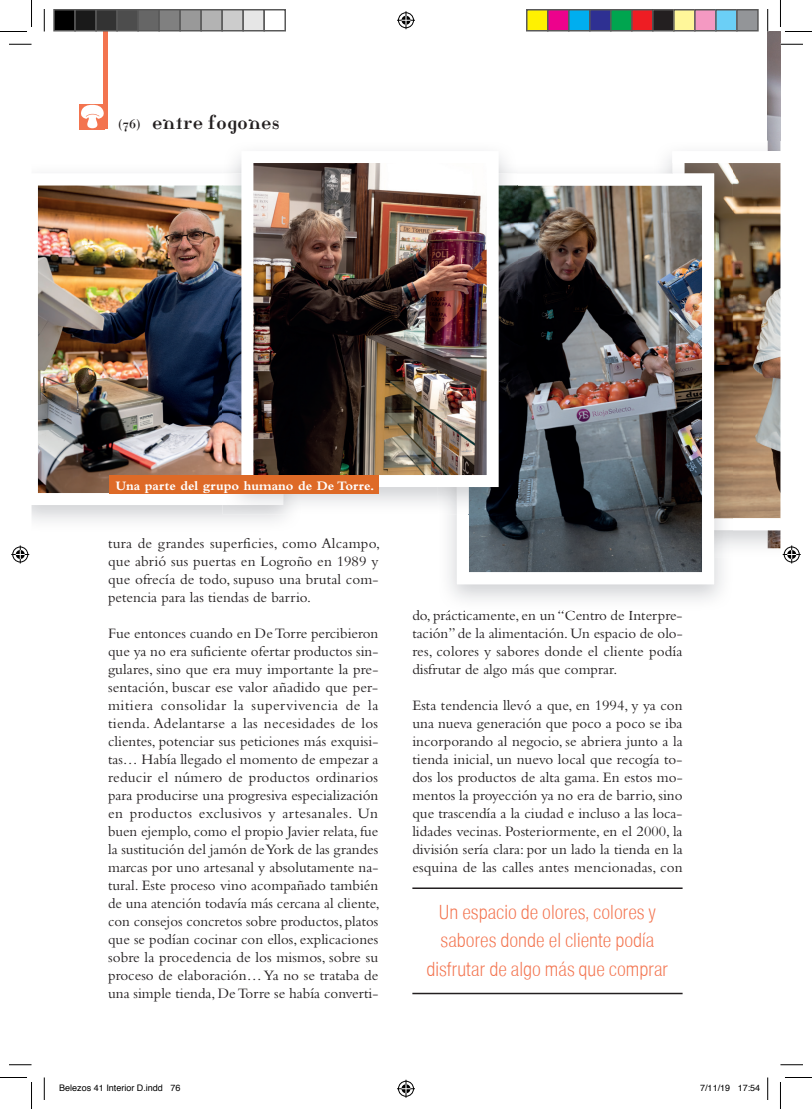
<style>
.page{position:relative;width:812px;height:1109px;background:#fff}
.page>*{position:absolute;margin:0;border:0;box-sizing:border-box;transform-origin:0 0}
.t1{font:21px/28.5px "Nimbus San D Ligh Cond";color:#f3744f;text-align:center}
.t2{font:21px "Katrina";color:#231f20}
.t3{font:15px/18px "Bembo";color:#231f20;text-align:justify}
.t4{font:700 13.5px "Bembo";color:#fff}
.t5{font:9px "Helvetica";color:#000}
.s1{font-size:13.5px}
</style>
<div class="page">
<img style="left:767px;top:32px;width:13px;height:109px">
<img style="left:37px;top:185px;width:185px;height:309px">
<img style="left:667px;top:141px;width:113px;height:408px">
<img style="left:672px;top:151px;width:108px;height:379px">
<hr style="left:412px;top:887px;width:270px;height:2px;background:#231f20">
<hr style="left:412px;top:993px;width:270px;height:1px;background:#231f20">
<img style="left:659px;top:163px;width:13px;height:11px">
<img style="left:447px;top:610px;width:186px;height:2px">
<img style="left:714px;top:530px;width:18px;height:27px">
<img style="left:672px;top:163px;width:60px;height:367px">
<img style="left:468px;top:174px;width:246px;height:399px">
<img style="left:222px;top:174px;width:61px;height:331px">
<img style="left:457px;top:174px;width:60px;height:340px">
<img style="left:254px;top:164px;width:231px;height:310px">
<div style="left:241px;top:151px;width:257px;height:336px;border:12px solid #fff"></div>
<div style="left:110px;top:475px;width:269px;height:19px;background:#de6a27"></div>
<div style="left:79px;top:104px;width:26px;height:25px;background:#f3744f"></div>
<hr style="left:104px;top:32px;width:4px;height:97px;background:#f3744f">
<svg style="left:81px;top:105px;width:23px;height:23px"></svg>
<svg style="left:9px;top:44px;width:23px;height:1px"></svg>
<svg style="left:780px;top:44px;width:22px;height:1px"></svg>
<svg style="left:9px;top:1064px;width:23px;height:1px"></svg>
<svg style="left:780px;top:1064px;width:22px;height:1px"></svg>
<svg style="left:44px;top:9px;width:1px;height:23px"></svg>
<svg style="left:44px;top:1077px;width:1px;height:23px"></svg>
<svg style="left:767px;top:9px;width:1px;height:23px"></svg>
<svg style="left:767px;top:1077px;width:1px;height:23px"></svg>
<svg style="left:0;top:0;width:32px;height:32px"></svg>
<svg style="left:0;top:1077px;width:32px;height:32px"></svg>
<svg style="left:780px;top:0;width:31px;height:32px"></svg>
<svg style="left:780px;top:1077px;width:31px;height:32px"></svg>
<svg style="left:397px;top:11px;width:18px;height:18px"></svg>
<svg style="left:397px;top:1080px;width:18px;height:18px"></svg>
<svg style="left:11px;top:545px;width:18px;height:18px"></svg>
<svg style="left:782px;top:545px;width:18px;height:18px"></svg>
<div style="left:54px;top:10px;width:21px;height:21px;background:#000"></div>
<div style="left:53px;top:9px;width:23px;height:23px;border:2px solid #595959"></div>
<div style="left:75px;top:10px;width:21px;height:21px;background:#1a1a1a"></div>
<div style="left:74px;top:9px;width:23px;height:23px;border:2px solid #595959"></div>
<div style="left:96px;top:10px;width:21px;height:21px;background:#333"></div>
<div style="left:95px;top:9px;width:23px;height:23px;border:2px solid #595959"></div>
<div style="left:117px;top:10px;width:21px;height:21px;background:#4d4d4d"></div>
<div style="left:116px;top:9px;width:23px;height:23px;border:2px solid #595959"></div>
<div style="left:138px;top:10px;width:21px;height:21px;background:#666"></div>
<div style="left:137px;top:9px;width:23px;height:23px;border:2px solid #595959"></div>
<div style="left:159px;top:10px;width:21px;height:21px;background:#808080"></div>
<div style="left:158px;top:9px;width:23px;height:23px;border:2px solid #595959"></div>
<div style="left:180px;top:10px;width:21px;height:21px;background:#999"></div>
<div style="left:179px;top:9px;width:23px;height:23px;border:2px solid #595959"></div>
<div style="left:201px;top:10px;width:21px;height:21px;background:#b3b3b3"></div>
<div style="left:200px;top:9px;width:23px;height:23px;border:2px solid #595959"></div>
<div style="left:222px;top:10px;width:21px;height:21px;background:#ccc"></div>
<div style="left:221px;top:9px;width:23px;height:23px;border:2px solid #595959"></div>
<div style="left:243px;top:10px;width:21px;height:21px;background:#e6e6e6"></div>
<div style="left:242px;top:9px;width:23px;height:23px;border:2px solid #595959"></div>
<div style="left:263px;top:9px;width:23px;height:23px;border:2px solid #595959"></div>
<div style="left:526px;top:10px;width:21px;height:21px;background:#fff101"></div>
<div style="left:526px;top:9px;width:22px;height:23px;border:2px solid #595959"></div>
<div style="left:547px;top:10px;width:21px;height:21px;background:#ed028c"></div>
<div style="left:547px;top:9px;width:22px;height:23px;border:2px solid #595959"></div>
<div style="left:568px;top:10px;width:21px;height:21px;background:#00aeef"></div>
<div style="left:568px;top:9px;width:22px;height:23px;border:2px solid #595959"></div>
<div style="left:589px;top:10px;width:21px;height:21px;background:#2e3092"></div>
<div style="left:589px;top:9px;width:22px;height:23px;border:2px solid #595959"></div>
<div style="left:610px;top:10px;width:21px;height:21px;background:#00a54f"></div>
<div style="left:610px;top:9px;width:22px;height:23px;border:2px solid #595959"></div>
<div style="left:631px;top:10px;width:21px;height:21px;background:#ee1d23"></div>
<div style="left:631px;top:9px;width:22px;height:23px;border:2px solid #595959"></div>
<div style="left:652px;top:10px;width:21px;height:21px;background:#231f20"></div>
<div style="left:652px;top:9px;width:22px;height:23px;border:2px solid #595959"></div>
<div style="left:673px;top:10px;width:21px;height:21px;background:#fff79a"></div>
<div style="left:673px;top:9px;width:22px;height:23px;border:2px solid #595959"></div>
<div style="left:694px;top:10px;width:21px;height:21px;background:#f499c2"></div>
<div style="left:694px;top:9px;width:22px;height:23px;border:2px solid #595959"></div>
<div style="left:715px;top:10px;width:21px;height:21px;background:#6bcff6"></div>
<div style="left:715px;top:9px;width:22px;height:23px;border:2px solid #595959"></div>
<div style="left:736px;top:10px;width:21px;height:21px;background:#939598"></div>
<div style="left:736px;top:9px;width:22px;height:23px;border:2px solid #595959"></div>
<h1 class="t2" style="left:118px;top:110px;width:163px"><span class="s1">(76)</span> entre fogones</h1>
<p class="t4" style="left:116px;top:478px;width:260px">Una parte del grupo humano de De Torre.</p>
<p class="t3" style="left:108px;top:534px;width:273px">tura de grandes superficies, como Alcampo, que abrió sus puertas en Logroño en 1989 y que ofrecía de todo, supuso una brutal com&shy;petencia para las tiendas de barrio.</p>
<p class="t3" style="left:108px;top:624px;width:273px">Fue entonces cuando en De Torre percibieron que ya no era suficiente ofertar productos sin&shy;gulares, sino que era muy importante la pre&shy;sentación, buscar ese valor añadido que per&shy;mitiera consolidar la supervivencia de la tienda. Adelantarse a las necesidades de los clientes, potenciar sus peticiones más exquisi&shy;tas… Había llegado el momento de empezar a reducir el número de productos ordinarios para producirse una progresiva especialización en productos exclusivos y artesanales. Un buen ejemplo, como el propio Javier relata, fue la sustitución del jamón de York de las grandes marcas por uno artesanal y absolutamente na&shy;tural. Este proceso vino acompañado también de una atención todavía más cercana al cliente, con consejos concretos sobre productos, platos que se podían cocinar con ellos, explicaciones sobre la procedencia de los mismos, sobre su proceso de elaboración… Ya no se trataba de una simple tienda, De Torre se había converti-</p>
<p class="t3" style="left:412px;top:606px;width:272px">do, prácticamente, en un “Centro de Interpre&shy;tación” de la alimentación. Un espacio de olo&shy;res, colores y sabores donde el cliente podía disfrutar de algo más que comprar.</p>
<p class="t3" style="left:412px;top:696px;width:272px">Esta tendencia llevó a que, en 1994, y ya con una nueva generación que poco a poco se iba incorporando al negocio, se abriera junto a la tienda inicial, un nuevo local que recogía to&shy;dos los productos de alta gama. En estos mo&shy;mentos la proyección ya no era de barrio, sino que trascendía a la ciudad e incluso a las loca&shy;lidades vecinas. Posteriormente, en el 2000, la división sería clara: por un lado la tienda en la esquina de las calles antes mencionadas, con</p>
<h1 class="t1" style="left:426px;top:898px;width:243px">Un espacio de olores, colores y sabores donde el cliente podía disfrutar de algo más que comprar</h1>
<p class="t5" style="left:59px;top:1081px;width:123px">Belezos 41 Interior D.indd 76</p>
<p class="t5" style="left:700px;top:1081px;width:62px">7/11/19 17:54</p>
</div>
